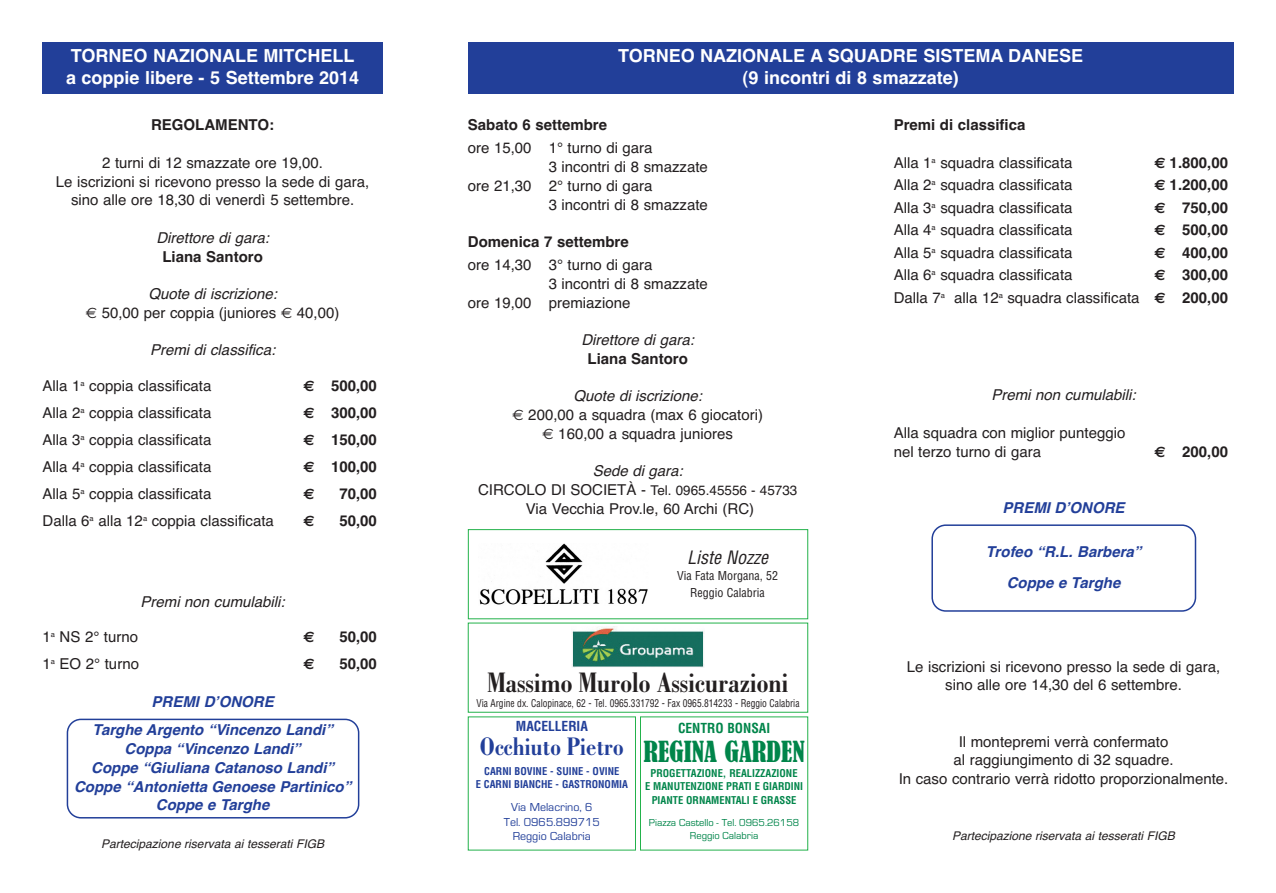
<style>
.page{position:relative;width:1276px;height:893px;background:#fff}
.page>*{position:absolute;margin:0;border:0;box-sizing:border-box;transform-origin:0 0}
.t1{font:700 condensed 30px "Bodoni";color:#231f20}
.t2{font:700 condensed 27px "Bodoni";color:#223f99}
.t3{font:condensed 27px "Bernard";color:#00854a}
.t4{font:700 18px/21.6px "Helvetica";color:#fff}
.t5{font:italic condensed 18px "Helvetica";color:#231f20}
.t6{font:15px/18.8px "Helvetica";color:#231f20;text-align:center}
.t7{font:700 15px "Helvetica";color:#231f20}
.t8{font:italic 700 15px/18.8px "Helvetica";color:#223f99;text-align:center}
.t9{font:italic 15px "Helvetica";color:#231f20}
.t10{font:700 15px "Euro Sans";color:#231f20}
.t11{font:13.5px "Helvetica";color:#231f20}
.t12{font:700 condensed 13.5px "Helvetica";color:#00854a}
.t13{font:700 condensed 13.5px "Helvetica";color:#223f99}
.t14{font:italic 12px "Helvetica";color:#231f20}
.t15{font:12px/14.4px "Eurostile";color:#223f99;text-align:center}
.t16{font:condensed 12px/16.5px "Helvetica";color:#231f20;text-align:center}
.t17{font:700 condensed 10.5px/13.5px "Helvetica";color:#00854a;text-align:center}
.t18{font:condensed 10.5px "Helvetica";color:#231f20;scale:.9 1}
.t19{font:700 condensed 10.5px/13.5px "Helvetica";color:#223f99;text-align:center}
.t20{font:10.5px/12.6px "Eurostile";color:#00854a;text-align:center}
.s1{font-style:italic}
.s2{font-family:"Euro Sans"}
.s3{font-size:15px}
.s4{font-family:"Euro Sans";font-weight:700}
.s5{font-weight:700}
</style>
<div class="page">
<div style="left:468px;top:623px;width:340px;height:90px;border:1px solid #23b24b"></div>
<div style="left:468px;top:716px;width:168px;height:134px;border:1px solid #23b24b"></div>
<div style="left:640px;top:716px;width:168px;height:134px;border:1px solid #23b24b"></div>
<div style="left:43px;top:43px;width:340px;height:51px;background:#223f99"></div>
<svg style="left:67px;top:719px;width:292px;height:99px"></svg>
<div style="left:468px;top:43px;width:765px;height:51px;background:#223f99"></div>
<svg style="left:931px;top:524px;width:265px;height:88px"></svg>
<img style="left:479px;top:543px;width:169px;height:62px">
<div style="left:468px;top:529px;width:340px;height:90px;border:1px solid #23b24b"></div>
<img style="left:572px;top:627px;width:132px;height:41px">
<p class="t4" style="left:66px;top:45px;width:295px">TORNEO NAZIONALE MITCHELL a coppie libere - 5 Settembre 2014</p>
<p class="t7" style="left:151px;top:116px;width:125px">REGOLAMENTO:</p>
<p class="t6" style="left:56px;top:153px;width:315px">2 turni di 12 smazzate ore 19,00.<br>Le iscrizioni si ricevono presso la sede di gara, sino alle ore 18,30 di venerdì 5 settembre.</p>
<p class="t9" style="left:156px;top:229px;width:114px">Direttore di gara:</p>
<p class="t7" style="left:162px;top:248px;width:102px">Liana Santoro</p>
<p class="t6" style="left:86px;top:285px;width:255px"><span class="s1">Quote di iscrizione:<br></span><span class="s2">€</span> 50,00 per coppia (juniores <span class="s2">€</span> 40,00)</p>
<p class="t9" style="left:150px;top:341px;width:126px">Premi di classifica:</p>
<p class="t6" style="left:43px;top:376px;width:170px">Alla 1<sup>a</sup> coppia classificata</p>
<p class="t7" style="left:303px;top:377px;width:75px"><span class="s2">€</span> 500,00</p>
<p class="t6" style="left:43px;top:403px;width:170px">Alla 2<sup>a</sup> coppia classificata</p>
<p class="t7" style="left:303px;top:404px;width:75px"><span class="s2">€</span> 300,00</p>
<p class="t6" style="left:43px;top:430px;width:170px">Alla 3<sup>a</sup> coppia classificata</p>
<p class="t7" style="left:303px;top:431px;width:75px"><span class="s2">€</span> 150,00</p>
<p class="t6" style="left:43px;top:457px;width:170px">Alla 4<sup>a</sup> coppia classificata</p>
<p class="t7" style="left:303px;top:458px;width:75px"><span class="s2">€</span> 100,00</p>
<p class="t6" style="left:43px;top:484px;width:170px">Alla 5<sup>a</sup> coppia classificata</p>
<p class="t10" style="left:303px;top:485px;width:13px">€</p>
<p class="t7" style="left:339px;top:485px;width:39px">70,00</p>
<p class="t6" style="left:43px;top:511px;width:233px">Dalla 6<sup>a</sup> alla 12<sup>a</sup> coppia classificata</p>
<p class="t10" style="left:303px;top:512px;width:13px">€</p>
<p class="t7" style="left:339px;top:512px;width:39px">50,00</p>
<p class="t9" style="left:141px;top:593px;width:146px">Premi non cumulabili:</p>
<p class="t6" style="left:43px;top:628px;width:97px">1<sup>a</sup> NS 2° turno</p>
<p class="t10" style="left:303px;top:628px;width:13px">€</p>
<p class="t7" style="left:339px;top:628px;width:39px">50,00</p>
<p class="t6" style="left:43px;top:655px;width:98px">1<sup>a</sup> EO 2° turno</p>
<p class="t10" style="left:303px;top:655px;width:13px">€</p>
<p class="t7" style="left:339px;top:655px;width:39px">50,00</p>
<p class="t8" style="left:152px;top:692px;width:124px">PREMI DʼONORE</p>
<p class="t8" style="left:74px;top:721px;width:279px">Targhe Argento “Vincenzo Landi”<br>Coppa “Vincenzo Landi”<br>Coppe “Giuliana Catanoso Landi”<br>Coppe “Antonietta Genoese Partinico”<br>Coppe e Targhe</p>
<p class="t14" style="left:101px;top:837px;width:224px">Partecipazione riservata ai tesserati FIGB</p>
<p class="t4" style="left:618px;top:45px;width:467px;text-align:center">TORNEO NAZIONALE A SQUADRE SISTEMA DANESE (9 incontri di 8 smazzate)</p>
<p class="t7" style="left:468px;top:116px;width:141px">Sabato 6 settembre</p>
<p class="t6" style="left:468px;top:139px;width:186px">ore 15,00 1° turno di gara</p>
<p class="t6" style="left:549px;top:158px;width:161px">3 incontri di 8 smazzate</p>
<p class="t6" style="left:468px;top:176px;width:186px">ore 21,30 2° turno di gara</p>
<p class="t6" style="left:549px;top:195px;width:161px">3 incontri di 8 smazzate</p>
<p class="t7" style="left:468px;top:233px;width:162px">Domenica 7 settembre</p>
<p class="t6" style="left:468px;top:256px;width:186px">ore 14,30 3° turno di gara</p>
<p class="t6" style="left:549px;top:274px;width:161px">3 incontri di 8 smazzate</p>
<p class="t6" style="left:468px;top:293px;width:164px">ore 19,00 premiazione</p>
<p class="t9" style="left:581px;top:331px;width:114px">Direttore di gara:</p>
<p class="t7" style="left:587px;top:350px;width:102px">Liana Santoro</p>
<p class="t6" style="left:512px;top:387px;width:252px"><span class="s1">Quote di iscrizione:<br></span><span class="s2">€</span> 200,00 a squadra (max 6 giocatori) <span class="s2">€</span> 160,00 a squadra juniores</p>
<p class="t9" style="left:593px;top:462px;width:92px">Sede di gara:</p>
<p class="t11" style="left:478px;top:483px;width:321px"><span class="s3">CIRCOLO DI SOCIETÀ -</span> Tel. 0965.45556 - 45733</p>
<p class="t6" style="left:526px;top:499px;width:230px">Via Vecchia Prov.le, 60 Archi (RC)</p>
<p class="t5" style="left:687px;top:547px;width:85px">Liste Nozze</p>
<p class="t16" style="left:677px;top:568px;width:102px">Via Fata Morgana, 52<br>Reggio Calabria</p>
<h1 class="t1" style="left:487px;top:673px;width:303px">Massimo Murolo Assicurazioni</h1>
<p class="t18" style="left:476px;top:697px;width:360px">Via Argine dx. Calopinace, 62 - Tel. 0965.331792 - Fax 0965.814233 - Reggio Calabria</p>
<p class="t13" style="left:516px;top:719px;width:74px">MACELLERIA</p>
<h2 class="t2" style="left:480px;top:738px;width:145px">Occhiuto Pietro</h2>
<p class="t19" style="left:476px;top:765px;width:154px">CARNI BOVINE - SUINE - OVINE<br>E CARNI BIANCHE - GASTRONOMIA</p>
<p class="t15" style="left:504px;top:800px;width:98px">Via Melacrino, 6<br>Tel. 0965.899715<br>Reggio Calabria</p>
<p class="t12" style="left:678px;top:721px;width:94px">CENTRO BONSAI</p>
<h2 class="t3" style="left:643px;top:737px;width:163px">REGINA GARDEN</h2>
<p class="t17" style="left:645px;top:767px;width:159px">PROGETTAZIONE, REALIZZAZIONE<br>E MANUTENZIONE PRATI E GIARDINI<br>PIANTE ORNAMENTALI E GRASSE</p>
<p class="t20" style="left:649px;top:816px;width:152px">Piazza Castello - Tel. 0965.26158<br>Reggio Calabria</p>
<p class="t7" style="left:893px;top:116px;width:133px">Premi di classifica</p>
<p class="t6" style="left:893px;top:153px;width:180px">Alla 1<sup>a</sup> squadra classificata</p>
<p class="t7" style="left:1154px;top:154px;width:75px"><span class="s2">€</span> 1.800,00</p>
<p class="t6" style="left:893px;top:176px;width:180px">Alla 2<sup>a</sup> squadra classificata</p>
<p class="t7" style="left:1154px;top:176px;width:75px"><span class="s2">€</span> 1.200,00</p>
<p class="t6" style="left:893px;top:198px;width:180px">Alla 3<sup>a</sup> squadra classificata</p>
<p class="t7" style="left:1154px;top:199px;width:75px"><span class="s2">€</span> 750,00</p>
<p class="t6" style="left:893px;top:221px;width:180px">Alla 4<sup>a</sup> squadra classificata</p>
<p class="t7" style="left:1154px;top:221px;width:75px"><span class="s2">€</span> 500,00</p>
<p class="t6" style="left:893px;top:243px;width:180px">Alla 5<sup>a</sup> squadra classificata</p>
<p class="t7" style="left:1154px;top:244px;width:75px"><span class="s2">€</span> 400,00</p>
<p class="t6" style="left:893px;top:266px;width:180px">Alla 6<sup>a</sup> squadra classificata</p>
<p class="t6" style="left:893px;top:264px;width:336px;line-height:22.5px;text-align:right"><span class="s4">€</span> <span class="s5">300,00<br></span>Dalla 7<sup>a</sup> alla 12<sup>a</sup> squadra classificata <span class="s4">€</span> <span class="s5">200,00</span></p>
<p class="t9" style="left:991px;top:386px;width:146px">Premi non cumulabili:</p>
<p class="t6" style="left:893px;top:423px;width:233px;text-align:left">Alla squadra con miglior punteggio nel terzo turno di gara</p>
<p class="t7" style="left:1154px;top:443px;width:75px"><span class="s2">€</span> 200,00</p>
<p class="t8" style="left:1002px;top:498px;width:124px">PREMI DʼONORE</p>
<p class="t8" style="left:985px;top:536px;width:157px;line-height:31px">Trofeo “R.L. Barbera”<br>Coppe e Targhe</p>
<p class="t6" style="left:907px;top:657px;width:315px">Le iscrizioni si ricevono presso la sede di gara, sino alle ore 14,30 del 6 settembre.</p>
<p class="t6" style="left:898px;top:732px;width:331px">Il montepremi verrà confermato<br>al raggiungimento di 32 squadre.<br>In caso contrario verrà ridotto proporzionalmente.</p>
<p class="t14" style="left:952px;top:829px;width:224px">Partecipazione riservata ai tesserati FIGB</p>
</div>
